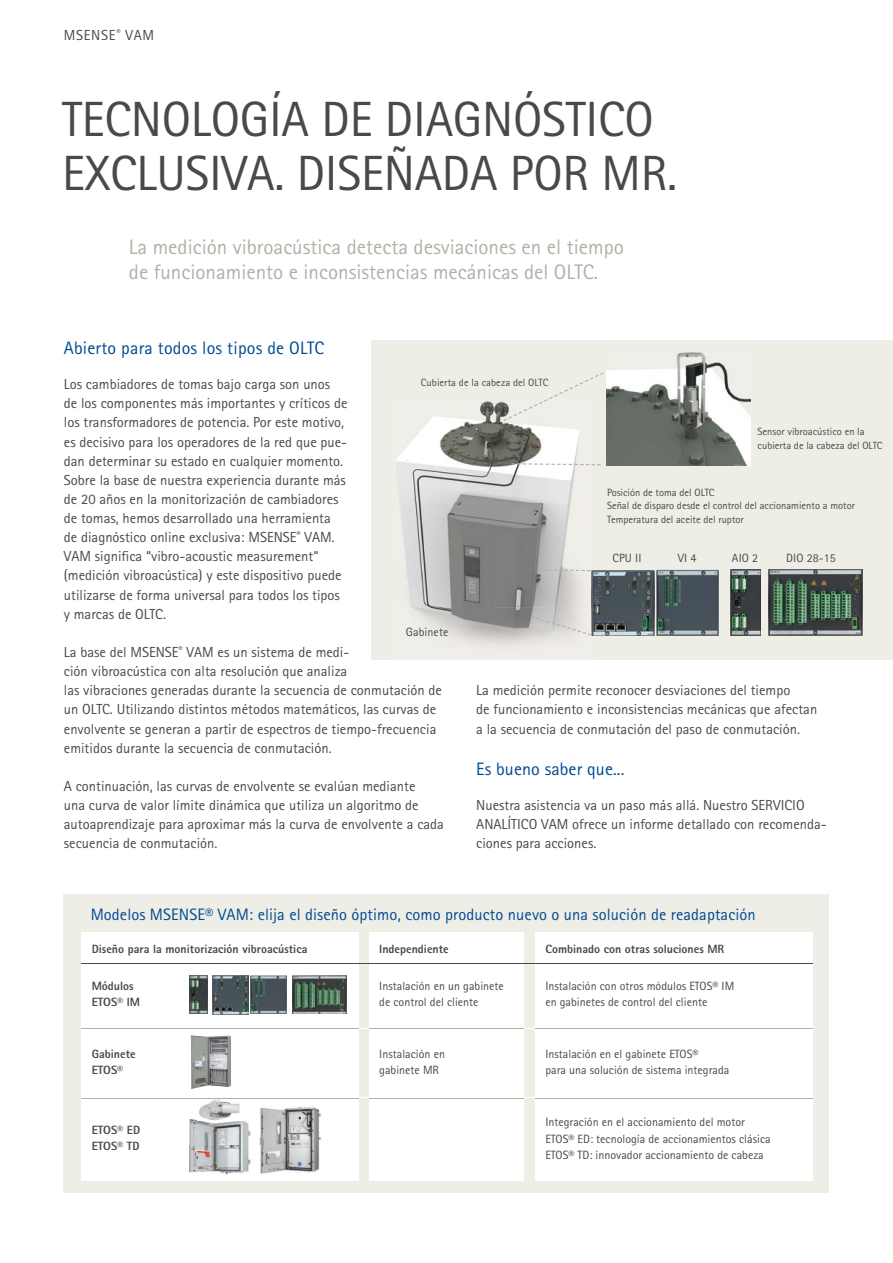
<style>
.page{position:relative;width:893px;height:1263px;background:#fff}
.page>*{position:absolute;margin:0;border:0;box-sizing:border-box;transform-origin:0 0}
.t1{font:49.5px/53.4px "Rotis Sans Serif Pro Cyr";letter-spacing:-.005em;color:#494948}
.t2{font:21px/24.8px "Rotis Sans Serif Pro Cyr";color:#b1b1a7}
.t3{font:18px "Rotis Sans Serif";letter-spacing:.01em;color:#004993}
.t4{font:18px "Rotis Sans Serif Pro Cyr";letter-spacing:.005em;color:#004993}
.t5{font:16.5px "Rotis Sans Serif Pro Cyr";letter-spacing:.005em;color:#004993}
.t6{font:14.55px/19.2px "Rotis Sans Serif Pro Cyr";color:#494948}
.t7{font:14.55px "Rotis Sans Serif Pro Cyr";letter-spacing:.05em;color:#494948}
.t8{font:12px/16.5px "Rotis Sans Serif Pro Cyr";color:#494948}
.t9{font:800 12px/16.5px "Rotis Sans Serif Pro Cyr";color:#494948}
.t10{font:10.5px/13.5px "Rotis Sans Serif Pro Cyr";color:#494948}
</style>
<div class="page">
<div style="left:64px;top:894px;width:765px;height:298px;background:#eeeee7"></div>
<hr style="left:81px;top:1028px;width:728px;height:1px;background:#fff">
<hr style="left:81px;top:1097px;width:728px;height:1px;background:#fff">
<div style="left:370px;top:932px;width:154px;height:249px;background:#fff"></div>
<hr style="left:370px;top:1028px;width:154px;height:1px;background:#b1b1a7">
<hr style="left:370px;top:1098px;width:154px;height:1px;background:#b1b1a7">
<div style="left:81px;top:932px;width:278px;height:249px;background:#fff"></div>
<hr style="left:81px;top:1028px;width:278px;height:1px;background:#b1b1a7">
<hr style="left:81px;top:1098px;width:278px;height:1px;background:#b1b1a7">
<div style="left:535px;top:932px;width:278px;height:249px;background:#fff"></div>
<hr style="left:535px;top:1028px;width:278px;height:1px;background:#b1b1a7">
<hr style="left:535px;top:1098px;width:278px;height:1px;background:#b1b1a7">
<hr style="left:81px;top:963px;width:731px;height:1px;background:#494948">
<img style="left:213px;top:976px;width:36px;height:38px">
<img style="left:292px;top:975px;width:55px;height:39px">
<img style="left:251px;top:975px;width:36px;height:39px">
<img style="left:190px;top:976px;width:18px;height:38px">
<img style="left:190px;top:1119px;width:61px;height:54px">
<img style="left:198px;top:1099px;width:44px;height:22px">
<img style="left:260px;top:1106px;width:62px;height:68px">
<img style="left:191px;top:1035px;width:40px;height:54px">
<div style="left:371px;top:340px;width:522px;height:320px;background:#eeeee7"></div>
<img style="left:393px;top:401px;width:200px;height:259px">
<img style="left:607px;top:352px;width:144px;height:113px">
<svg style="left:503px;top:372px;width:101px;height:49px"></svg>
<svg style="left:511px;top:463px;width:90px;height:2px"></svg>
<img style="left:592px;top:570px;width:62px;height:66px">
<img style="left:768px;top:569px;width:94px;height:67px">
<img style="left:656px;top:569px;width:62px;height:67px">
<img style="left:730px;top:570px;width:31px;height:66px">
<svg style="left:537px;top:569px;width:53px;height:2px"></svg>
<svg style="left:531px;top:616px;width:60px;height:19px"></svg>
<p class="t7" style="left:64px;top:26px;width:92px">MSENSE<sup>®</sup> VAM</p>
<h1 class="t1" style="left:62px;top:93px;width:617px">TECNOLOGÍA DE DIAGNÓSTICO<br>EXCLUSIVA. DISEÑADA POR MR.</h1>
<h2 class="t2" style="left:129px;top:235px;width:496px">La medición vibroacústica detecta desviaciones en el tiempo de funcionamiento e inconsistencias mecánicas del OLTC.</h2>
<p class="t3" style="left:64px;top:337px;width:262px">Abierto para todos los tipos de OLTC</p>
<p class="t6" style="left:64px;top:375px;width:285px">Los cambiadores de tomas bajo carga son unos<br>de los componentes más importantes y críticos de los transformadores de potencia. Por este motivo, es decisivo para los operadores de la red que pue&shy;dan determinar su estado en cualquier momento.<br>Sobre la base de nuestra experiencia durante más de 20 años en la monitorización de cambiadores de tomas, hemos desarrollado una herramienta de diagnóstico online exclusiva: MSENSE<sup>®</sup> VAM.<br>VAM significa “vibro-acoustic measurement“ (medición vibroacústica) y este dispositivo puede utilizarse de forma universal para todos los tipos y marcas de OLTC.</p>
<p class="t6" style="left:64px;top:643px;width:380px">La base del MSENSE<sup>®</sup> VAM es un sistema de medi-<br>ción vibroacústica con alta resolución que analiza<br>las vibraciones generadas durante la secuencia de conmutación de un OLTC. Utilizando distintos métodos matemáticos, las curvas de envolvente se generan a partir de espectros de tiempo-frecuencia emitidos durante la secuencia de conmutación.</p>
<p class="t6" style="left:64px;top:776px;width:382px">A continuación, las curvas de envolvente se evalúan mediante<br>una curva de valor límite dinámica que utiliza un algoritmo de autoaprendizaje para aproximar más la curva de envolvente a cada secuencia de conmutación.</p>
<p class="t10" style="left:421px;top:375px;width:129px">Cubierta de la cabeza del OLTC</p>
<p class="t10" style="left:758px;top:425px;width:126px">Sensor vibroacústico en la cubierta de la cabeza del OLTC</p>
<p class="t10" style="left:607px;top:486px;width:249px">Posición de toma del OLTC<br>Señal de disparo desde el control del accionamiento a motor<br>Temperatura del aceite del ruptor</p>
<p class="t8" style="left:613px;top:550px;width:30px">CPU II</p>
<p class="t8" style="left:678px;top:550px;width:20px">VI 4</p>
<p class="t8" style="left:732px;top:550px;width:28px">AIO 2</p>
<p class="t8" style="left:786px;top:550px;width:51px">DIO 28-15</p>
<p class="t8" style="left:406px;top:624px;width:44px">Gabinete</p>
<p class="t6" style="left:476px;top:681px;width:343px">La medición permite reconocer desviaciones del tiempo<br>de funcionamiento e inconsistencias mecánicas que afectan a la secuencia de conmutación del paso de conmutación.</p>
<p class="t4" style="left:476px;top:758px;width:150px">Es bueno saber que...</p>
<p class="t6" style="left:476px;top:796px;width:352px">Nuestra asistencia va un paso más allá. Nuestro SERVICIO<br>ANALÍTICO VAM ofrece un informe detallado con recomenda&shy;ciones para acciones.</p>
<p class="t5" style="left:91px;top:904px;width:667px">Modelos MSENSE® VAM: elija el diseño óptimo, como producto nuevo o una solución de readaptación</p>
<p class="t9" style="left:92px;top:940px;width:217px">Diseño para la monitorización vibroacústica</p>
<p class="t9" style="left:92px;top:977px;width:50px">Módulos<br>ETOS® IM</p>
<p class="t9" style="left:545px;top:940px;width:180px">Combinado con otras soluciones MR</p>
<p class="t8" style="left:545px;top:978px;width:190px">Instalación con otros módulos ETOS® IM en gabinetes de control del cliente</p>
<p class="t9" style="left:379px;top:940px;width:71px">Independiente</p>
<p class="t8" style="left:379px;top:978px;width:126px">Instalación en un gabinete de control del cliente</p>
<p class="t9" style="left:92px;top:1045px;width:45px">Gabinete<br>ETOS®</p>
<p class="t9" style="left:92px;top:1121px;width:50px">ETOS® ED<br>ETOS® TD</p>
<p class="t8" style="left:379px;top:1045px;width:67px">Instalación en gabinete MR</p>
<p class="t8" style="left:545px;top:1045px;width:185px">Instalación en el gabinete ETOS®<br>para una solución de sistema integrada</p>
<p class="t8" style="left:545px;top:1114px;width:227px">Integración en el accionamiento del motor<br>ETOS® ED: tecnología de accionamientos clásica<br>ETOS® TD: innovador accionamiento de cabeza</p>
</div>
